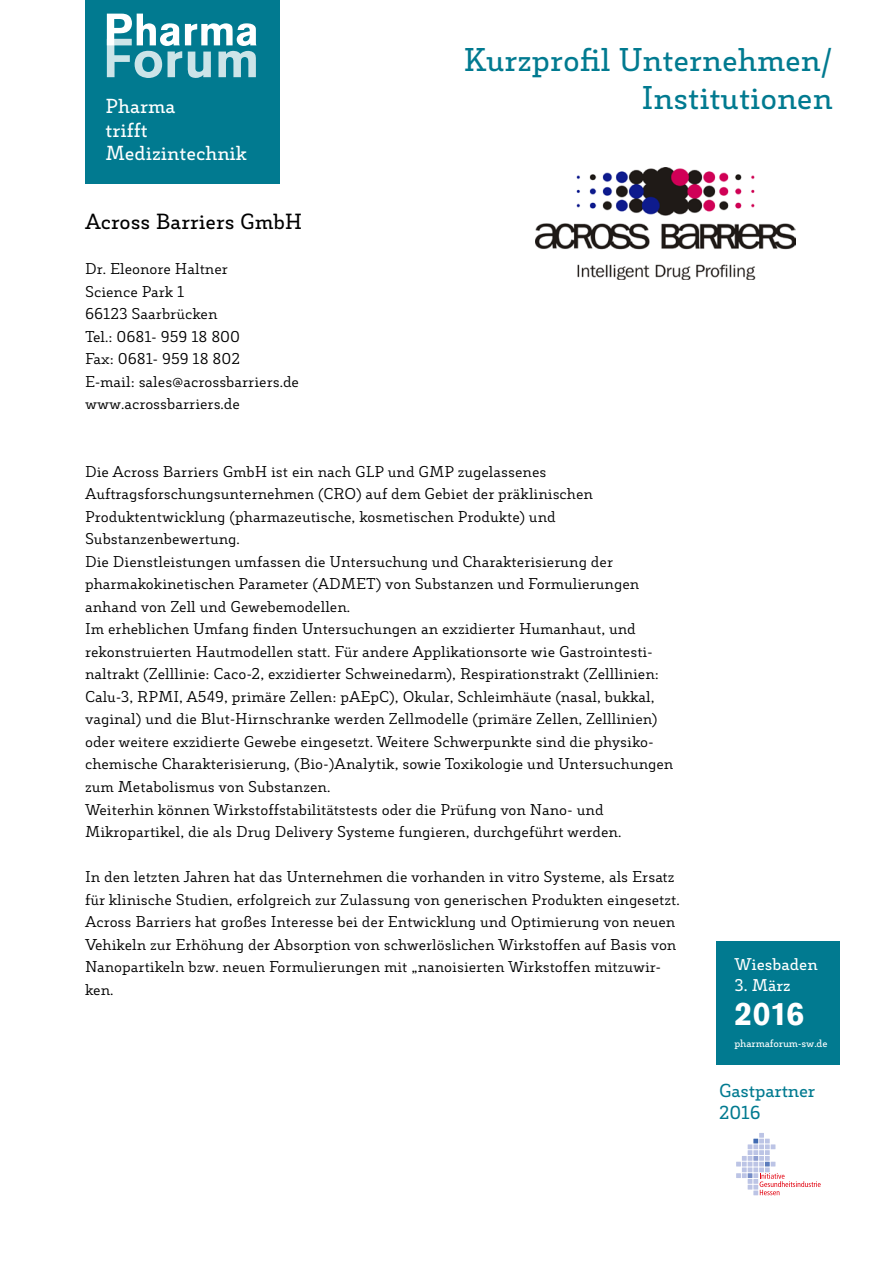
<style>
.page{position:relative;width:893px;height:1263px;background:#fff}
.page>*{position:absolute;margin:0;border:0;box-sizing:border-box;transform-origin:0 0}
.t1{font:900 31.8px "Akzidenz Grotesk";color:#fff}
.t2{font:600 31.5px/37.8px "Decour";color:#017a90;text-align:right}
.t3{font:600 21px "Decour";color:#000}
.t4{font:600 19.5px/23.2px "Decour";color:#fff}
.t5{font:600 18px/22.5px "Decour";letter-spacing:-.01em;color:#017a90}
.t6{font:600 16.35px "Decour";color:#fff}
.t7{font:15px/22.5px "Decour";color:#000}
.t8{font:600 10.2px "Decour";letter-spacing:-.01em;color:#fff}
</style>
<div class="page">
<div style="left:85px;top:0;width:194px;height:184px;background:#017a90"></div>
<svg style="left:107px;top:14px;width:149px;height:64px"></svg>
<div style="left:716px;top:942px;width:123px;height:123px;background:#017a90"></div>
<svg style="left:736px;top:1133px;width:85px;height:62px"></svg>
<img style="left:536px;top:167px;width:259px;height:113px">
<h3 class="t4" style="left:106px;top:95px;width:143px">Pharma<br>trifft<br>Medizintechnik</h3>
<h3 class="t3" style="left:85px;top:209px;width:219px">Across Barriers GmbH</h3>
<p class="t7" style="left:85px;top:258px;width:216px">Dr. Eleonore Haltner<br>Science Park 1<br>66123 Saarbrücken<br>Tel.: 0681- 959 18 800<br>Fax: 0681- 959 18 802<br>E-mail: sales@acrossbarriers.de www.acrossbarriers.de</p>
<h2 class="t2" style="left:464px;top:41px;width:371px">Kurzprofil Unternehmen/<br>Institutionen</h2>
<p class="t7" style="left:85px;top:460px;width:590px">Die Across Barriers GmbH ist ein nach GLP und GMP zugelassenes Auftragsforschungsunternehmen (CRO) auf dem Gebiet der präklinischen Produktentwicklung (pharmazeutische, kosmetischen Produkte) und Substanzenbewertung.<br>Die Dienstleistungen umfassen die Untersuchung und Charakterisierung der pharmakokinetischen Parameter (ADMET) von Substanzen und Formulierungen anhand von Zell und Gewebemodellen.<br>Im erheblichen Umfang finden Untersuchungen an exzidierter Humanhaut, und rekonstruierten Hautmodellen statt. Für andere Applikationsorte wie Gastrointesti&shy;naltrakt (Zelllinie: Caco-2, exzidierter Schweinedarm), Respirationstrakt (Zelllinien:<br>Calu-3, RPMI, A549, primäre Zellen: pAEpC), Okular, Schleimhäute (nasal, bukkal, vaginal) und die Blut-Hirnschranke werden Zellmodelle (primäre Zellen, Zelllinien) oder weitere exzidierte Gewebe eingesetzt. Weitere Schwerpunkte sind die physiko&shy;chemische Charakterisierung, (Bio-)Analytik, sowie Toxikologie und Untersuchungen zum Metabolismus von Substanzen.<br>Weiterhin können Wirkstoffstabilitätstests oder die Prüfung von Nano- und Mikropartikel, die als Drug Delivery Systeme fungieren, durchgeführt werden.</p>
<p class="t7" style="left:85px;top:865px;width:596px">In den letzten Jahren hat das Unternehmen die vorhanden in vitro Systeme, als Ersatz für klinische Studien, erfolgreich zur Zulassung von generischen Produkten eingesetzt.<br>Across Barriers hat großes Interesse bei der Entwicklung und Optimierung von neuen Vehikeln zur Erhöhung der Absorption von schwerlöslichen Wirkstoffen auf Basis von Nanopartikeln bzw. neuen Formulierungen mit „nanoisierten Wirkstoffen mitzuwir&shy;ken.</p>
<p class="t6" style="left:734px;top:954px;width:85px">Wiesbaden</p>
<p class="t6" style="left:734px;top:975px;width:58px">3. März</p>
<h1 class="t1" style="left:734px;top:993px;width:71px">2016</h1>
<p class="t8" style="left:734px;top:1037px;width:95px">pharmaforum-sw.de</p>
<p class="t5" style="left:719px;top:1079px;width:98px">Gastpartner<br>2016</p>
</div>
